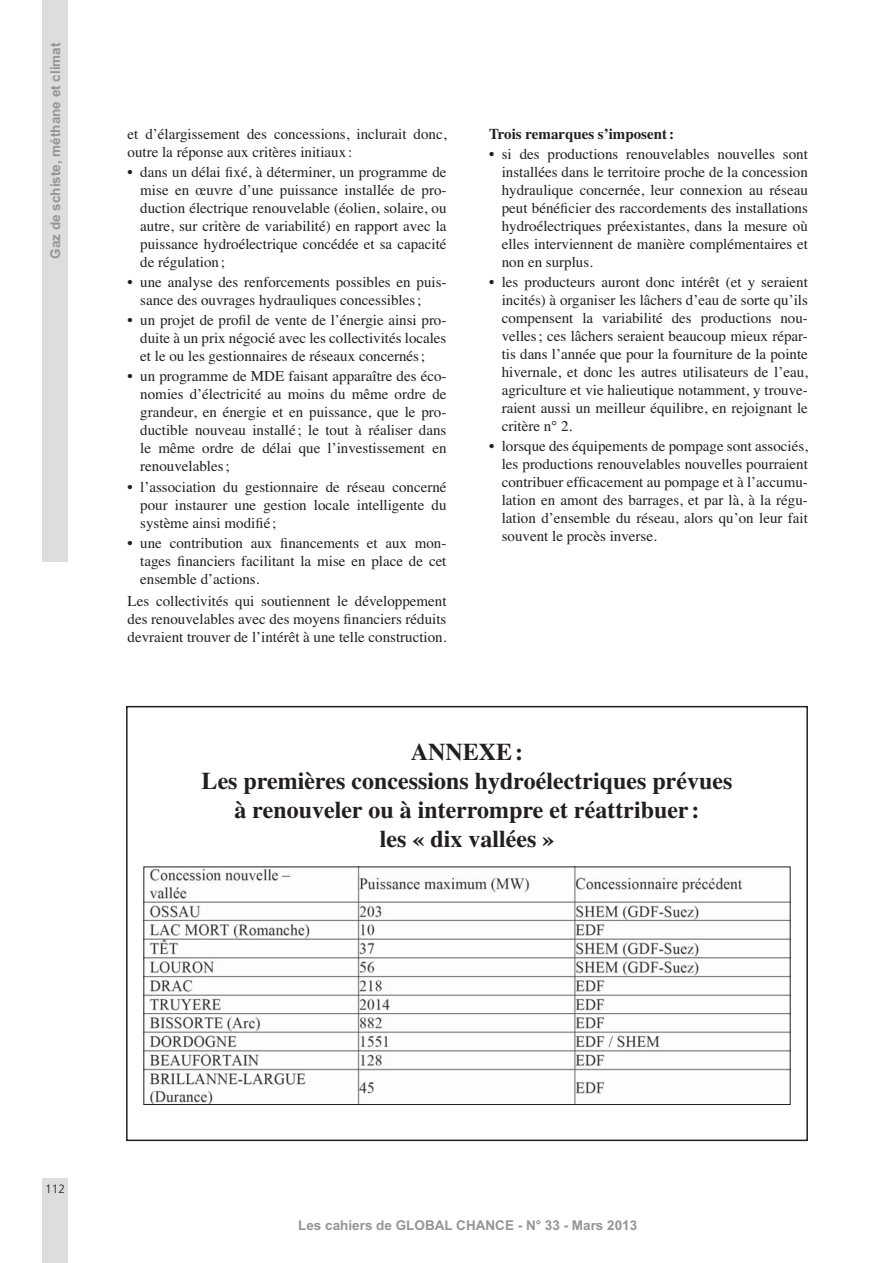
<style>
.page{position:relative;width:893px;height:1263px;background:#fff}
.page>*{position:absolute;margin:0;border:0;box-sizing:border-box;transform-origin:0 0}
.t1{font:700 24px/28.8px "Times";color:#231f20;text-align:center}
.t2{font:15px/18px "Times";color:#231f20;text-align:justify}
.t3{font:700 15px "Times";color:#231f20}
.t4{font:700 13.5px "Arial";color:#939598}
.t5{font:300 12px "Frutiger";color:#231f20}
</style>
<div class="page">
<div style="left:43px;top:1178px;width:25px;height:85px;background:#dcddde"></div>
<img style="left:145px;top:868px;width:643px;height:235px">
<div style="left:143px;top:866px;width:647px;height:239px;border:1px solid #231f20"></div>
<div style="left:126px;top:706px;width:682px;height:435px;border:2px solid #231f20"></div>
<div style="left:43px;top:0;width:25px;height:561px;background:#dcddde"></div>
<p class="t4" style="left:48px;top:259px;width:218px;rotate:-90deg">Gaz de schiste, méthane et climat</p>
<p class="t2" style="left:128px;top:126px;width:320px">et d’élargissement des concessions, inclurait donc, outre la réponse aux critères initiaux :</p>
<p class="t2" style="left:140px;top:164px;width:308px;text-indent:-13px">• dans un délai fixé, à déterminer, un programme de mise en œuvre d’une puissance installée de pro&shy;duction électrique renouvelable (éolien, solaire, ou autre, sur critère de variabilité) en rapport avec la puissance hydroélectrique concédée et sa capacité de régulation ;</p>
<p class="t2" style="left:140px;top:274px;width:308px;text-indent:-13px">• une analyse des renforcements possibles en puis&shy;sance des ouvrages hydrauliques concessibles ;</p>
<p class="t2" style="left:140px;top:313px;width:308px;text-indent:-13px">• un projet de profil de vente de l’énergie ainsi pro&shy;duite à un prix négocié avec les collectivités locales et le ou les gestionnaires de réseaux concernés ;</p>
<p class="t2" style="left:140px;top:369px;width:308px;text-indent:-13px">• un programme de MDE faisant apparaître des éco&shy;nomies d’électricité au moins du même ordre de grandeur, en énergie et en puissance, que le pro&shy;ductible nouveau installé ; le tout à réaliser dans le même ordre de délai que l’investissement en renouvelables ;</p>
<p class="t2" style="left:140px;top:479px;width:308px;text-indent:-13px">• l’association du gestionnaire de réseau concerné pour instaurer une gestion locale intelligente du système ainsi modifié ;</p>
<p class="t2" style="left:140px;top:535px;width:308px;text-indent:-13px">• une contribution aux financements et aux mon&shy;tages financiers facilitant la mise en place de cet ensemble d’actions.</p>
<p class="t2" style="left:128px;top:593px;width:320px">Les collectivités qui soutiennent le développement des renouvelables avec des moyens financiers réduits devraient trouver de l’intérêt à une telle construction.</p>
<p class="t3" style="left:489px;top:128px;width:186px">Trois remarques s’imposent :</p>
<p class="t2" style="left:502px;top:146px;width:308px;text-indent:-13px">• si des productions renouvelables nouvelles sont installées dans le territoire proche de la concession hydraulique concernée, leur connexion au réseau peut bénéficier des raccordements des installations hydroélectriques préexistantes, dans la mesure où elles interviennent de manière complémentaires et non en surplus.</p>
<p class="t2" style="left:502px;top:274px;width:308px;text-indent:-13px">• les producteurs auront donc intérêt (et y seraient incités) à organiser les lâchers d’eau de sorte qu’ils compensent la variabilité des productions nou&shy;velles ; ces lâchers seraient beaucoup mieux répar&shy;tis dans l’année que pour la fourniture de la pointe hivernale, et donc les autres utilisateurs de l’eau, agriculture et vie halieutique notamment, y trouve&shy;raient aussi un meilleur équilibre, en rejoignant le critère n° 2.</p>
<p class="t2" style="left:502px;top:439px;width:308px;text-indent:-13px">• lorsque des équipements de pompage sont associés, les productions renouvelables nouvelles pourraient contribuer efficacement au pompage et à l’accumu&shy;lation en amont des barrages, et par là, à la régu&shy;lation d’ensemble du réseau, alors qu’on leur fait souvent le procès inverse.</p>
<h1 class="t1" style="left:202px;top:740px;width:532px">ANNEXE :<br>Les premières concessions hydroélectriques prévues à renouveler ou à interrompre et réattribuer :<br>les « dix vallées »</h1>
<p class="t5" style="left:45px;top:1184px;width:22px">112</p>
<p class="t4" style="left:298px;top:1218px;width:340px">Les cahiers de GLOBAL CHANCE - N° 33 - Mars 2013</p>
</div>
